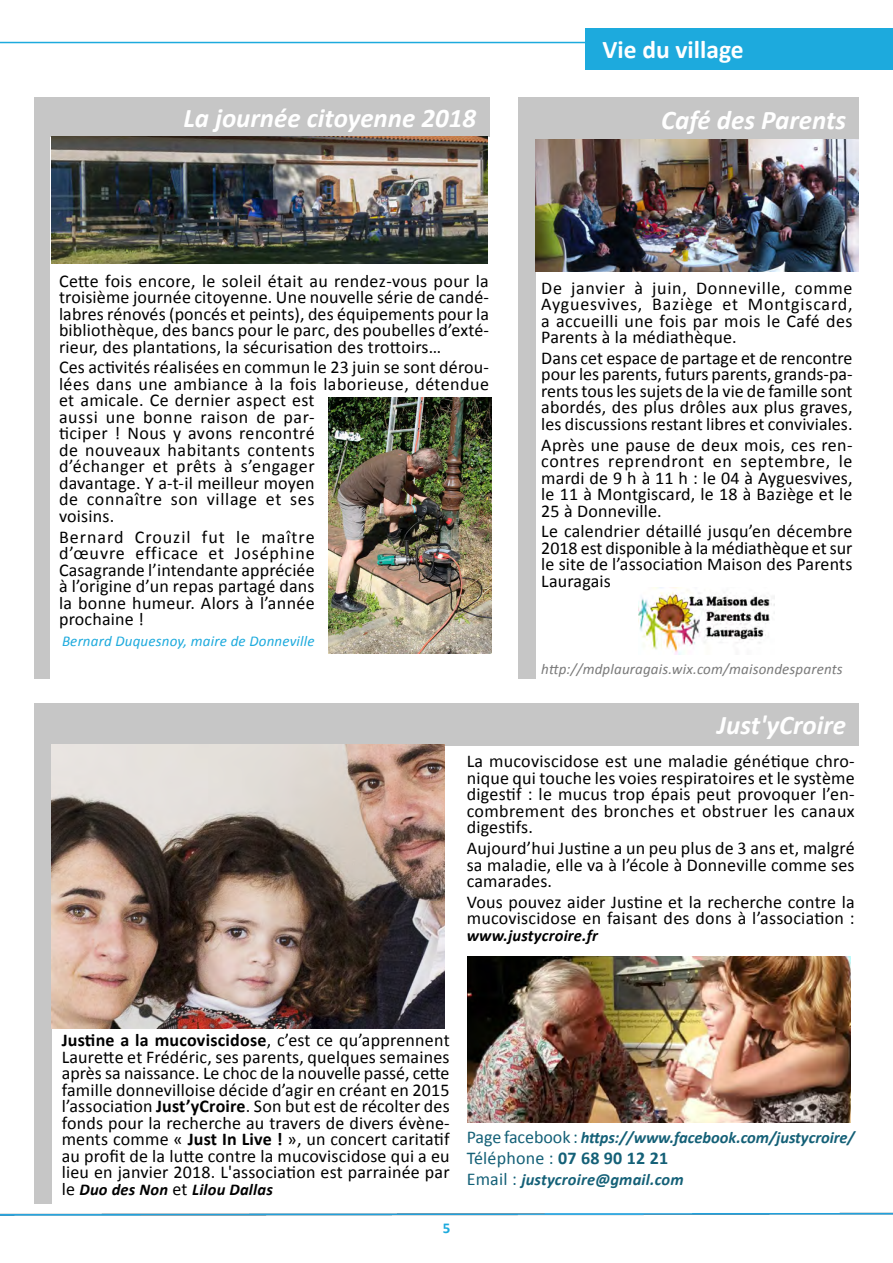
<style>
.page{position:relative;width:893px;height:1263px;background:#fff}
.page>*{position:absolute;margin:0;border:0;box-sizing:border-box;transform-origin:0 0}
.Droite{font:italic 700 27px "Calibri";color:#fff}
.Rubrique_G{font:700 25.5px "Calibri";color:#fff}
.Articles{font:18px/16.5px "Calibri";letter-spacing:.01em;color:#000;text-align:justify}
.Articles-2{font:18px "Calibri";letter-spacing:.01em;color:#146077}
.Articles-3{font:italic 700 16.5px "Calibri";letter-spacing:-.005em;color:#146077}
.Articles-4{font:italic 700 16.5px "Calibri";letter-spacing:.01em;color:#000}
.Articles-5{font:italic 15px "Calibri";letter-spacing:.01em;color:#797979}
.Auteur{font:italic 15px "Calibri";letter-spacing:.01em;color:#1daadd}
.t1{font:700 15px "Calibri";color:#1daadd}
.s1{font-weight:700}
.s2{font-weight:400;font-style:normal;font-size:18px}
</style>
<div class="page">
<img style="left:0;top:1143px;width:893px;height:73px">
<hr style="left:0;top:42px;width:893px;height:1px;background:#1daadd">
<div style="left:585px;top:28px;width:308px;height:41px;background:#1daadd"></div>
<div style="left:35px;top:743px;width:17px;height:460px;background:#c6c6c6"></div>
<div style="left:34px;top:703px;width:825px;height:42px;background:#c6c6c6"></div>
<img style="left:51px;top:745px;width:393px;height:284px">
<img style="left:468px;top:956px;width:382px;height:166px">
<div style="left:34px;top:97px;width:455px;height:40px;background:#c6c6c6"></div>
<div style="left:34px;top:132px;width:16px;height:546px;background:#c6c6c6"></div>
<img style="left:51px;top:136px;width:437px;height:127px">
<img style="left:328px;top:397px;width:163px;height:256px">
<div style="left:519px;top:135px;width:17px;height:543px;background:#c6c6c6"></div>
<div style="left:519px;top:97px;width:340px;height:43px;background:#c6c6c6"></div>
<img style="left:536px;top:139px;width:323px;height:133px">
<img style="left:638px;top:588px;width:137px;height:67px">
<p class="Droite" style="left:183px;top:101px;width:294px">La journée citoyenne 2018</p>
<p class="Rubrique_G" style="left:602px;top:34px;width:143px">Vie du village</p>
<p class="Droite" style="left:661px;top:102px;width:187px">Café des Parents</p>
<p class="Articles" style="left:59px;top:272px;width:431px">Cette fois encore, le soleil était au rendez-vous pour la troisième journée citoyenne. Une nouvelle série de candé&shy;labres rénovés (poncés et peints), des équipements pour la bibliothèque, des bancs pour le parc, des poubelles d’exté&shy;rieur, des plantations, la sécurisation des trottoirs…</p>
<p class="Articles" style="left:59px;top:359px;width:431px;text-align:left">Ces activités réalisées en commun le 23 juin se sont dérou&shy;lées dans une ambiance à la fois laborieuse, détendue et amicale. Ce dernier aspect est<br>aussi une bonne raison de par-<br>ticiper ! Nous y avons rencontré<br>de nouveaux habitants contents<br>d’échanger et prêts à s’engager<br>davantage. Y a-t-il meilleur moyen<br>de connaître son village et ses<br>voisins.</p>
<p class="Articles" style="left:59px;top:528px;width:257px">Bernard Crouzil fut le maître d’œuvre efficace et Joséphine Casagrande l’intendante appréciée à l’origine d’un repas partagé dans la bonne humeur. Alors à l’année prochaine !</p>
<p class="Auteur" style="left:62px;top:631px;width:254px">Bernard Duquesnoy, maire de Donneville</p>
<p class="Articles" style="left:541px;top:279px;width:313px">De janvier à juin, Donneville, comme Ayguesvives, Baziège et Montgiscard, a accueilli une fois par mois le Café des Parents à la médiathèque.</p>
<p class="Articles" style="left:541px;top:350px;width:313px">Dans cet espace de partage et de rencontre pour les parents, futurs parents, grands-pa&shy;rents tous les sujets de la vie de famille sont abordés, des plus drôles aux plus graves, les discussions restant libres et conviviales.</p>
<p class="Articles" style="left:541px;top:437px;width:313px">Après une pause de deux mois, ces ren&shy;contres reprendront en septembre, le mardi de 9 h à 11 h : le 04 à Ayguesvives, le 11 à Montgiscard, le 18 à Baziège et le 25 à Donneville.</p>
<p class="Articles" style="left:541px;top:523px;width:313px">Le calendrier détaillé jusqu’en décembre 2018 est disponible à la médiathèque et sur le site de l’association Maison des Parents Lauragais</p>
<p class="Articles-5" style="left:541px;top:658px;width:303px">http://mdplauragais.wix.com/maisondesparents</p>
<p class="Droite" style="left:717px;top:708px;width:130px">Just'yCroire</p>
<p class="Articles" style="left:467px;top:753px;width:389px">La mucoviscidose est une maladie génétique chro&shy;nique qui touche les voies respiratoires et le système digestif : le mucus trop épais peut provoquer l’en&shy;combrement des bronches et obstruer les canaux digestifs.</p>
<p class="Articles" style="left:467px;top:840px;width:389px">Aujourd’hui Justine a un peu plus de 3 ans et, malgré sa maladie, elle va à l’école à Donneville comme ses camarades.</p>
<p class="Articles" style="left:467px;top:894px;width:389px">Vous pouvez aider Justine et la recherche contre la mucoviscidose en faisant des dons à l’association :</p>
<p class="Articles-4" style="left:467px;top:925px;width:133px">www.justycroire.fr</p>
<p class="Articles" style="left:62px;top:1032px;width:389px"><span class="s1">Justine a la mucoviscidose</span>, c’est ce qu’apprennent Laurette et Frédéric, ses parents, quelques semaines après sa naissance. Le choc de la nouvelle passé, cette famille donnevilloise décide d’agir en créant en 2015 l’association <span class="s1">Just’yCroire</span>. Son but est de récolter des fonds pour la recherche au travers de divers évène&shy;ments comme « <span class="s1">Just In Live !</span> », un concert caritatif au profit de la lutte contre la mucoviscidose qui a eu lieu en janvier 2018. L'association est parrainée par</p>
<p class="Articles-4" style="left:62px;top:1179px;width:213px"><span class="s2">le</span> Duo des Non <span class="s2">et</span> Lilou Dallas</p>
<p class="t1" style="left:443px;top:1218px;width:9px">5</p>
<p class="Articles-3" style="left:467px;top:1127px;width:390px"><span class="s2">Page facebook :</span> https://www.facebook.com/justycroire/</p>
<p class="Articles-2" style="left:467px;top:1146px;width:203px">Téléphone : <span class="s1">07 68 90 12 21</span></p>
<p class="Articles-3" style="left:467px;top:1169px;width:218px"><span class="s2">Email :</span> justycroire@gmail.com</p>
</div>
